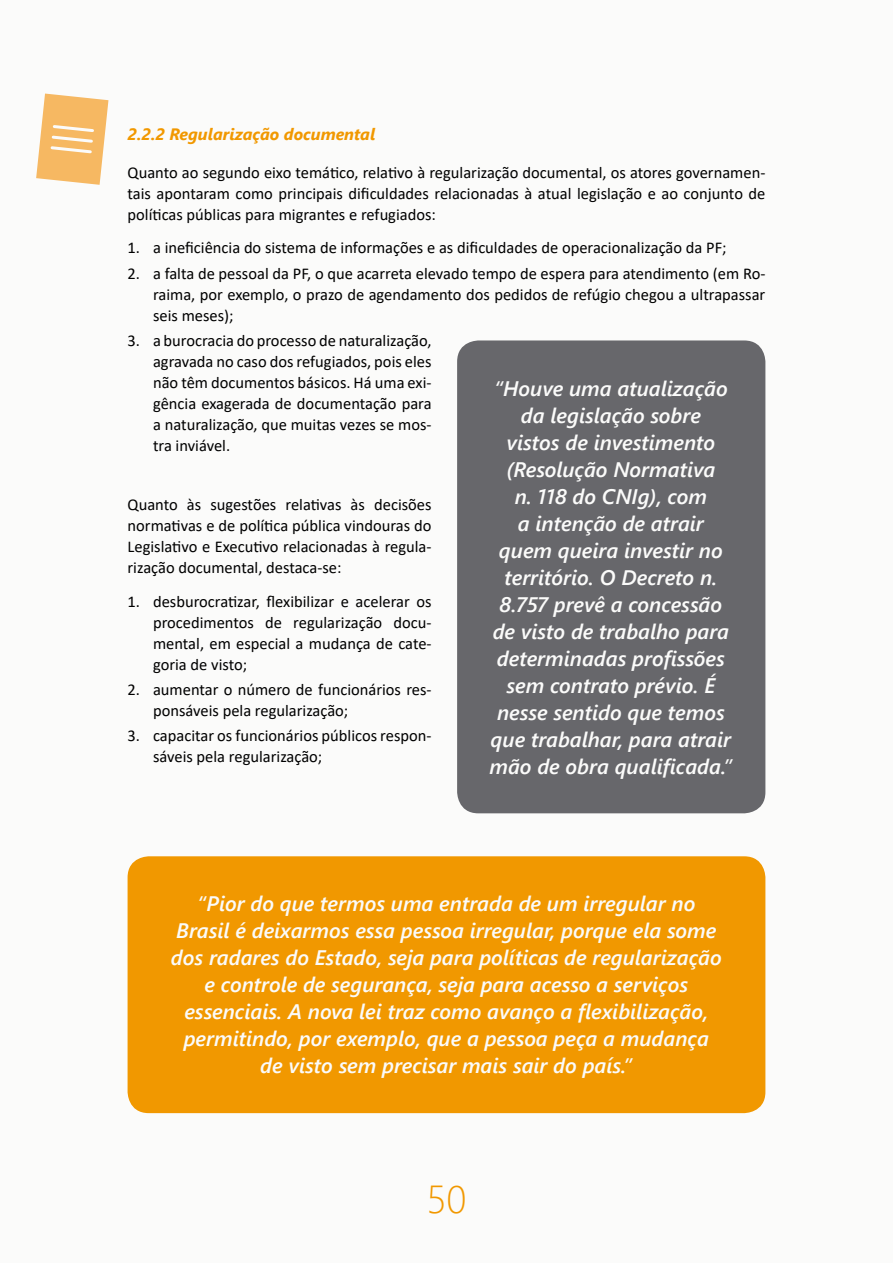
<style>
.page{position:relative;width:893px;height:1263px;background:#fbfbfa}
.page>*{position:absolute;margin:0;border:0;box-sizing:border-box;transform-origin:0 0}
.t1{font:300 39px "Segoe UI";color:#f19800}
.t2{font:italic 600 21px/27px "Segoe UI";color:#fbfbfa;text-align:center}
.t3{font:16.5px/21px "Calibri";color:#000;text-align:justify}
.t4{font:italic 700 16.5px "Segoe UI";color:#f19800}
</style>
<div class="page">
<div style="left:457px;top:340px;width:308px;height:473px;background:#67676b;border-radius:21px"></div>
<div style="left:128px;top:856px;width:637px;height:257px;background:#f19800;border-radius:21px"></div>
<svg style="left:36px;top:94px;width:72px;height:91px"></svg>
<p class="t4" style="left:128px;top:120px;width:249px">2.2.2 Regularização documental</p>
<p class="t3" style="left:128px;top:161px;width:639px">Quanto ao segundo eixo temático, relativo à regularização documental, os atores governamen&shy;tais apontaram como principais dificuldades relacionadas à atual legislação e ao conjunto de políticas públicas para migrantes e refugiados:</p>
<p class="t3" style="left:128px;top:237px;width:601px">1. a ineficiência do sistema de informações e as dificuldades de operacionalização da PF;</p>
<p class="t3" style="left:153px;top:262px;width:614px;text-indent:-26px">2. a falta de pessoal da PF, o que acarreta elevado tempo de espera para atendimento (em Ro&shy;raima, por exemplo, o prazo de agendamento dos pedidos de refúgio chegou a ultrapassar seis meses);</p>
<p class="t3" style="left:153px;top:329px;width:280px;text-indent:-26px">3. a burocracia do processo de naturalização, agravada no caso dos refugiados, pois eles não têm documentos básicos. Há uma exi&shy;gência exagerada de documentação para a naturalização, que muitas vezes se mos&shy;tra inviável.</p>
<p class="t2" style="left:489px;top:373px;width:244px">“Houve uma atualização da legislação sobre<br>vistos de investimento (Resolução Normativa<br>n. 118 do CNIg), com<br>a intenção de atrair quem queira investir no território. O Decreto n.<br>8.757 prevê a concessão de visto de trabalho para determinadas profissões sem contrato prévio. É nesse sentido que temos que trabalhar, para atrair mão de obra qualificada.”</p>
<p class="t3" style="left:128px;top:493px;width:306px">Quanto às sugestões relativas às decisões normativas e de política pública vindouras do Legislativo e Executivo relacionadas à regula&shy;rização documental, destaca-se:</p>
<p class="t3" style="left:153px;top:590px;width:280px;text-indent:-26px">1. desburocratizar, flexibilizar e acelerar os procedimentos de regularização docu&shy;mental, em especial a mudança de cate&shy;goria de visto;</p>
<p class="t3" style="left:153px;top:679px;width:280px;text-indent:-26px">2. aumentar o número de funcionários res&shy;ponsáveis pela regularização;</p>
<p class="t3" style="left:153px;top:725px;width:280px;text-indent:-26px">3. capacitar os funcionários públicos respon&shy;sáveis pela regularização;</p>
<p class="t2" style="left:171px;top:888px;width:552px">“Pior do que termos uma entrada de um irregular no Brasil é deixarmos essa pessoa irregular, porque ela some dos radares do Estado, seja para políticas de regularização e controle de segurança, seja para acesso a serviços essenciais. A nova lei traz como avanço a flexibilização, permitindo, por exemplo, que a pessoa peça a mudança de visto sem precisar mais sair do país.”</p>
<h1 class="t1" style="left:426px;top:1163px;width:42px">50</h1>
</div>
